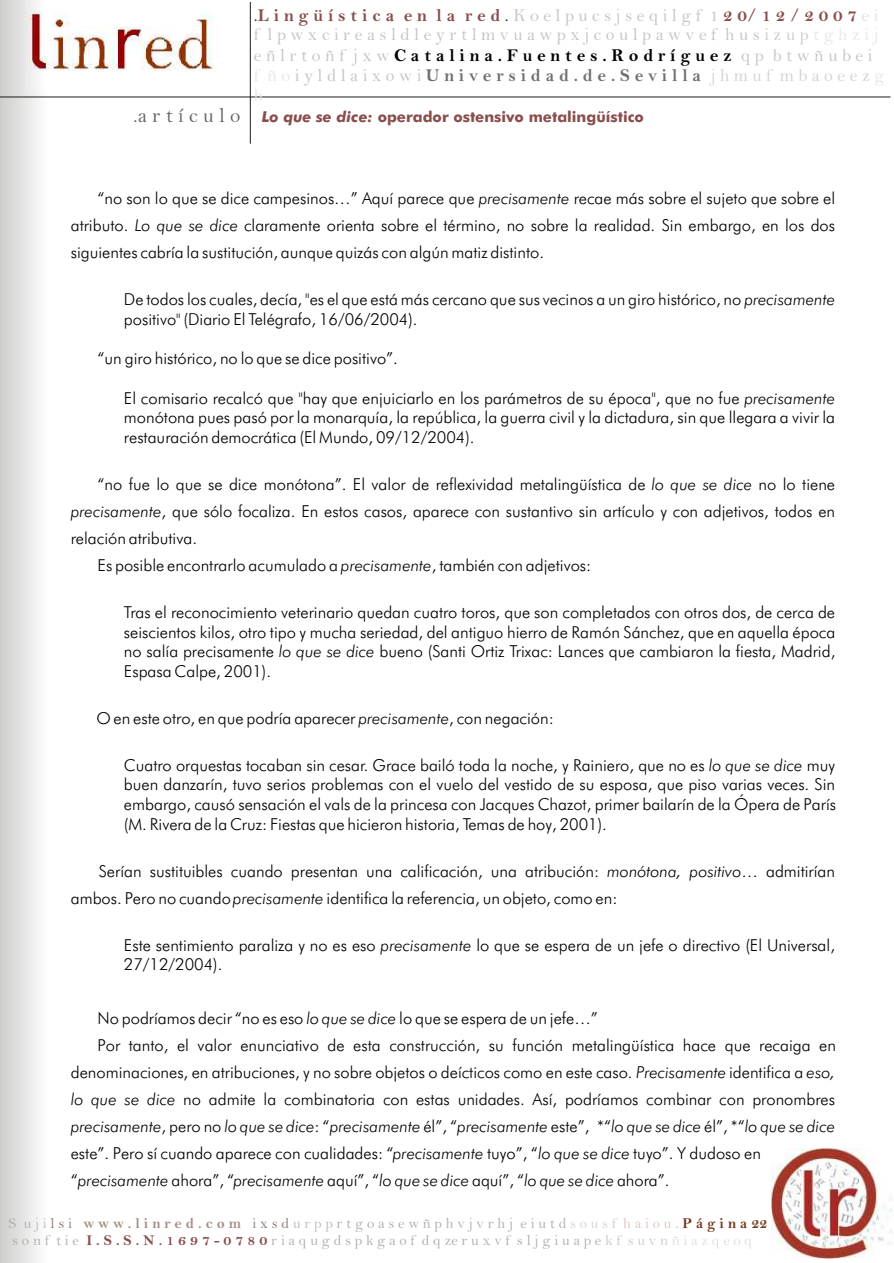
<style>
.page{position:relative;width:894px;height:1263px;background:#fff}
.page>*{position:absolute;margin:0;border:0;box-sizing:border-box;transform-origin:0 0}
.t1{font:21px "Bell";color:#696363}
.t2{font:18px/20.1px "Bell";color:#c4c4c4}
.t3{font:700 18px/20.1px "Bell";color:#737070}
.t4{font:700 18px "Bell";color:#8a4d4d}
.t5{font:16.5px/19.8px "Futura Lt BT";color:#000;text-align:justify}
.t6{font:italic 16.5px "Futura Lt BT";color:#000}
.t7{font:15px "Bell";letter-spacing:.25em;color:#b3adab}
.t8{font:700 15px "Futura Md BT";color:#8a4d4d}
.s1{font-weight:400;color:#1f1a17}
.s2{font-weight:400;color:#c4c4c4}
.s3{font-weight:400;color:#e0dede}
.s4{color:#1f1a17}
.s5{color:#ccc}
.s6{color:#ebe6e3}
.s7{font-weight:700;color:#000}
.s8{font-weight:400;color:#ebe6e3}
.s9{font-weight:400;color:#d4d1d1}
.s10{font-style:italic}
.s11{font-style:normal}
.s12{color:#c4bab5}
.s13{color:#8c7a73}
.s14{font-weight:700;color:#a68f85}
.s15{color:#d9d4d1}
.s16{color:#dbc7bf}
.s17{font-weight:700;color:#733b1c}
.s18{font-weight:700;color:#8a4d4d}
.s19{color:#ccc9c9}
.s20{color:#e0dedb}
</style>
<div class="page">
<div style="left:0;top:0;width:47px;height:1263px;background:linear-gradient(to right,#cececd,#fdfdfd)"></div>
<img style="left:26px;top:0;width:188px;height:90px">
<hr style="left:0;top:97px;width:891px;height:1px;background:#1f1a17">
<hr style="left:250px;top:2px;width:1px;height:142px;background:#1f1a17">
<img style="left:772px;top:1149px;width:120px;height:109px">
<p class="t1" style="left:133px;top:108px;width:109px">.a r t í c u l o</p>
<p class="t4" style="left:254px;top:9px;width:626px"><span class="s1">.</span>L i n g ü í s t i c a e n l a r e d <span class="s2">K o e l p u c s j s e q i l g f 1</span> 2 0/ 1 2 / 2 0 0 7 <span class="s3">e i</span></p>
<p class="t2" style="left:254px;top:7px;width:626px;text-indent:251px"><span class="s4">.<br></span>fl p w x c i r e a s l d l e y r t l m v u a w p x j c o u l p a w v e fh u s<span class="s5">i z u p</span> <span class="s6">t g h z i j </span>e ñ l r t o ñ f j x w <span class="s7">C a t a l i n a . F u e n t e s . R o d r í g u e z</span></p>
<p class="t3" style="left:254px;top:47px;width:632px;text-indent:487px"><span class="s2">q p b t w ñ u b e i<br></span><span class="s8">f ñ o</span><span class="s2">i y l d l a i x o w i</span>U n i v e r s i d a d . d e . S e v i l l a <span class="s9">j hm u f m b a o e e z</span><span class="s8">g h</span></p>
<p class="t8" style="left:262px;top:110px;width:384px"><span class="s10">Lo que se dice:</span> operador ostensivo metalingüístico</p>
<p class="t5" style="left:71px;top:186px;width:766px;line-height:27px;text-indent:27px">“no son lo que se dice campesinos…” Aquí parece que <span class="s10">precisamente</span> recae más sobre el sujeto que sobre el atributo. <span class="s10">Lo que se dice</span> claramente orienta sobre el término, no sobre la realidad. Sin embargo, en los dos siguientes cabría la sustitución, aunque quizás con algún matiz distinto.</p>
<p class="t5" style="left:124px;top:291px;width:713px">De todos los cuales, decía, "es el que está más cercano que sus vecinos a un giro histórico, no <span class="s10">precisamente </span>positivo" (Diario El Telégrafo, 16/06/2004).</p>
<p class="t5" style="left:98px;top:350px;width:302px">“un giro histórico, no lo que se dice positivo”.</p>
<p class="t5" style="left:124px;top:389px;width:713px">El comisario recalcó que "hay que enjuiciarlo en los parámetros de su época", que no fue <span class="s10">precisamente </span>monótona pues pasó por la monarquía, la república, la guerra civil y la dictadura, sin que llegara a vivir la restauración democrática (El Mundo, 09/12/2004).</p>
<p class="t5" style="left:98px;top:476px;width:739px">“no fue lo que se dice monótona”. El valor de reflexividad metalingüística de <span class="s10">lo que se dice</span> no lo tiene</p>
<p class="t5" style="left:71px;top:503px;width:766px"><span class="s10">precisamente</span>, que sólo focaliza. En estos casos, aparece con sustantivo sin artículo y con adjetivos, todos en</p>
<p class="t5" style="left:71px;top:530px;width:128px">relación atributiva.</p>
<p class="t5" style="left:98px;top:557px;width:495px">Es posible encontrarlo acumulado a <span class="s10">precisamente</span>, también con adjetivos:</p>
<p class="t5" style="left:124px;top:604px;width:713px">Tras el reconocimiento veterinario quedan cuatro toros, que son completados con otros dos, de cerca de seiscientos kilos, otro tipo y mucha seriedad, del antiguo hierro de Ramón Sánchez, que en aquella época no salía precisamente <span class="s10">lo que se dice</span> bueno (Santi Ortiz Trixac: Lances que cambiaron la fiesta, Madrid, Espasa Calpe, 2001).</p>
<p class="t5" style="left:96px;top:710px;width:459px">O en este otro, en que podría aparecer <span class="s10">precisamente</span>, con negación:</p>
<p class="t5" style="left:124px;top:756px;width:714px">Cuatro orquestas tocaban sin cesar. Grace bailó toda la noche, y Rainiero, que no es <span class="s10">lo que se dice</span> muy buen danzarín, tuvo serios problemas con el vuelo del vestido de su esposa, que piso varias veces. Sin embargo, causó sensación el vals de la princesa con Jacques Chazot, primer bailarín de la Ópera de París (M. Rivera de la Cruz: Fiestas que hicieron historia, Temas de hoy, 2001).</p>
<p class="t5" style="left:71px;top:859px;width:766px;line-height:27px;text-indent:28px">Serían sustituibles cuando presentan una calificación, una atribución: <span class="s10">monótona, positivo</span>… admitirían ambos. Pero no cuando <span class="s10">precisamente</span> identifica la referencia, un objeto, como en:</p>
<p class="t5" style="left:124px;top:936px;width:713px">Este sentimiento paraliza y no es eso <span class="s10">precisamente</span> lo que se espera de un jefe o directivo (El Universal,<br>27/12/2004).</p>
<p class="t5" style="left:98px;top:1010px;width:502px">No podríamos decir “no es eso <span class="s10">lo que se dice</span> lo que se espera de un jefe…”</p>
<p class="t5" style="left:98px;top:1037px;width:740px">Por tanto, el valor enunciativo de esta construcción, su función metalingüística hace que recaiga en</p>
<p class="t5" style="left:71px;top:1064px;width:766px">denominaciones, en atribuciones, y no sobre objetos o deícticos como en este caso. <span class="s10">Precisamente</span> identifica a <span class="s10">eso,</span></p>
<p class="t5" style="left:71px;top:1091px;width:766px"><span class="s10">lo que se dice</span> no admite la combinatoria con estas unidades. Así, podríamos combinar con pronombres</p>
<p class="t6" style="left:71px;top:1120px;width:766px">precisamente<span class="s11">, pero no</span> lo que se dice<span class="s11">: “</span>precisamente <span class="s11">él”, “</span>precisamente <span class="s11">este”, *“</span>lo que se dice <span class="s11">él”, *“</span>lo que se dice</p>
<p class="t5" style="left:71px;top:1145px;width:692px">este”. Pero sí cuando aparece con cualidades: “<span class="s10">precisamente</span> tuyo”, “<span class="s10">lo que se dice</span> tuyo”. Y dudoso en</p>
<p class="t6" style="left:71px;top:1174px;width:600px"><span class="s11">“</span>precisamente <span class="s11">ahora”, “</span>precisamente <span class="s11">aquí”, “</span>lo que se dice <span class="s11">aquí”, “</span>lo que se dice <span class="s11">ahora”.</span></p>
<p class="t7" style="left:8px;top:1218px;width:760px">S u<span class="s12">j i</span> <span class="s13">l s i</span> <span class="s14">w w w . l i n r e d . c o m</span> <span class="s13">i x s d</span><span class="s12">u r p p</span>r t g o a s e w ñ p h v j v r h j e i u t d<span class="s15">s o u s</span> <span class="s16">f h a i o u</span> <span class="s17">P á g i n a 22</span></p>
<p class="t7" style="left:675px;top:1218px;width:5px">.</p>
<p class="t7" style="left:12px;top:1235px;width:68px">s o n f t i e</p>
<p class="t7" style="left:87px;top:1235px;width:667px"><span class="s18">I . S . S . N . 1 6 9 7 - 0 7 8 0</span>r i a q u g d s p k g a o f d q ze r u x v f s l j g i u a p e<span class="s19">k f s u v n</span><span class="s20">ñ i a z q e o q</span></p>
</div>
